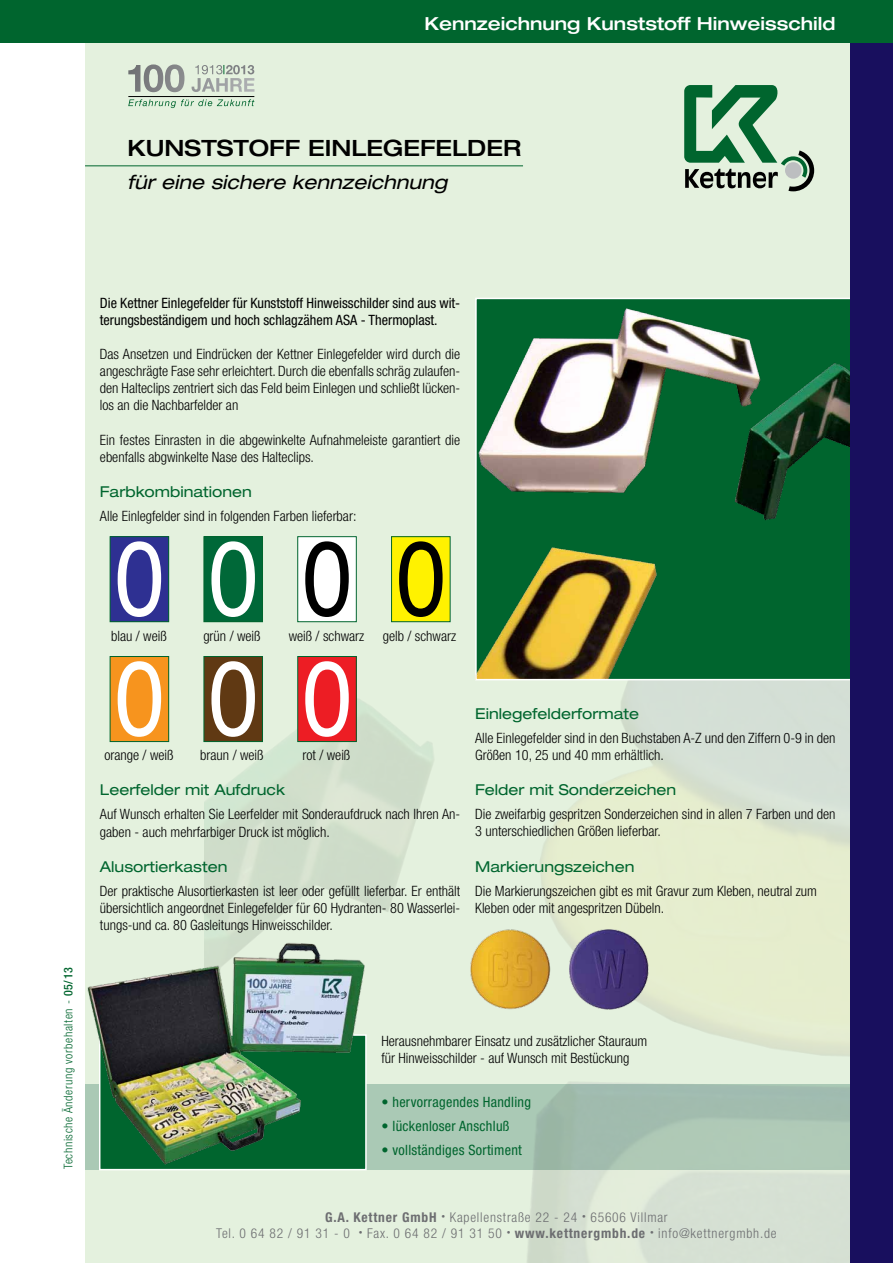
<style>
.page{position:relative;width:893px;height:1263px;background:#fff}
.page>*{position:absolute;margin:0;border:0;box-sizing:border-box;transform-origin:0 0}
.t1{font:500 expanded 22.5px "Helvetica Neue LT Std";color:#000}
.t2{font:italic expanded 19.5px "Helvetica Neue LT Std";color:#000}
.t3{font:500 expanded 18px "Helvetica Neue LT Std";color:#fff}
.t4{font:expanded 15px "Helvetica Neue LT Std";color:#00652e}
.t5{font:300 condensed 14.25px/17.1px "Helvetica Neue LT Std";color:#000}
.t6{font:condensed 14.25px/17.1px "Helvetica Neue LT Std";color:#000}
.t7{font:condensed 14.25px "Helvetica Neue LT Std";letter-spacing:.02em;color:#00652e}
.t8{font:300 condensed 13.5px/16.2px "Helvetica Neue LT Std";letter-spacing:.06em;color:#6d6e71;text-align:center}
.t9{font:300 condensed 12px "Helvetica Neue LT Std";letter-spacing:.05em;color:#00652e}
.s1{font-weight:500}
.s2{font-weight:700}
</style>
<div class="page">
<div style="left:85px;top:0;width:808px;height:1263px;background:#e4f1de"></div>
<img style="left:205px;top:536px;width:645px;height:727px">
<svg style="left:684px;top:85px;width:130px;height:106px"></svg>
<img style="left:478px;top:301px;width:372px;height:376px">
<div style="left:475px;top:298px;width:418px;height:382px;border:2px solid #fff"></div>
<hr style="left:85px;top:166px;width:438px;height:1px;background:#00652e">
<img style="left:85px;top:940px;width:282px;height:231px">
<div style="left:110px;top:537px;width:59px;height:85px;background:#2e3092"></div>
<svg style="left:118px;top:541px;width:43px;height:76px"></svg>
<div style="left:110px;top:536px;width:59px;height:86px;border:1px solid #00652e"></div>
<div style="left:204px;top:537px;width:58px;height:85px;background:#006838"></div>
<svg style="left:211px;top:541px;width:44px;height:76px"></svg>
<div style="left:204px;top:536px;width:59px;height:86px;border:1px solid #00652e"></div>
<div style="left:298px;top:537px;width:58px;height:85px;background:#fff"></div>
<svg style="left:305px;top:541px;width:44px;height:76px"></svg>
<div style="left:298px;top:536px;width:58px;height:86px;border:1px solid #00652e"></div>
<div style="left:392px;top:537px;width:58px;height:85px;background:#fff200"></div>
<svg style="left:399px;top:541px;width:44px;height:76px"></svg>
<div style="left:391px;top:536px;width:59px;height:86px;border:1px solid #00652e"></div>
<div style="left:110px;top:656px;width:59px;height:85px;background:#f7941e"></div>
<svg style="left:118px;top:661px;width:43px;height:76px"></svg>
<div style="left:110px;top:656px;width:59px;height:86px;border:1px solid #00652e"></div>
<div style="left:204px;top:656px;width:58px;height:85px;background:#603913"></div>
<svg style="left:211px;top:661px;width:44px;height:76px"></svg>
<div style="left:204px;top:656px;width:59px;height:86px;border:1px solid #00652e"></div>
<div style="left:298px;top:656px;width:58px;height:85px;background:#ed1d24"></div>
<svg style="left:305px;top:661px;width:44px;height:76px"></svg>
<div style="left:298px;top:656px;width:58px;height:86px;border:1px solid #00652e"></div>
<img style="left:465px;top:924px;width:96px;height:91px">
<img style="left:558px;top:927px;width:99px;height:90px">
<div style="left:850px;top:0;width:43px;height:1263px;background:#180f5e"></div>
<div style="left:0;top:0;width:893px;height:43px;background:#00652e"></div>
<svg style="left:128px;top:64px;width:56px;height:28px"></svg>
<svg style="left:192px;top:65px;width:62px;height:27px"></svg>
<svg style="left:128px;top:99px;width:126px;height:9px"></svg>
<hr style="left:128px;top:96px;width:126px;height:1px;background:#000">
<p class="t3" style="left:425px;top:12px;width:412px">Kennzeichnung Kunststoff Hinweisschild</p>
<h1 class="t1" style="left:128px;top:134px;width:395px">KUNSTSTOFF EINLEGEFELDER</h1>
<h2 class="t2" style="left:128px;top:171px;width:321px">für eine sichere kennzeichnung</h2>
<p class="t6" style="left:100px;top:294px;width:362px">Die Kettner Einlegefelder für Kunststoff Hinweisschilder sind aus wit&shy;terungsbeständigem und hoch schlagzähem ASA - Thermoplast.</p>
<p class="t5" style="left:100px;top:345px;width:362px;text-align:justify">Das Ansetzen und Eindrücken der Kettner Einlegefelder wird durch die angeschrägte Fase sehr erleichtert. Durch die ebenfalls schräg zulaufen&shy;den Halteclips zentriert sich das Feld beim Einlegen und schließt lücken&shy;los an die Nachbarfelder an</p>
<p class="t5" style="left:100px;top:431px;width:362px">Ein festes Einrasten in die abgewinkelte Aufnahmeleiste garantiert die ebenfalls abgwinkelte Nase des Halteclips.</p>
<p class="t4" style="left:100px;top:482px;width:153px">Farbkombinationen</p>
<p class="t5" style="left:100px;top:507px;width:258px">Alle Einlegfelder sind in folgenden Farben lieferbar:</p>
<p class="t5" style="left:111px;top:627px;width:57px">blau / weiß</p>
<p class="t5" style="left:203px;top:627px;width:59px">grün / weiß</p>
<p class="t5" style="left:289px;top:627px;width:77px">weiß / schwarz</p>
<p class="t5" style="left:383px;top:627px;width:75px">gelb / schwarz</p>
<p class="t9" style="left:61px;top:1169px;width:204px;rotate:-90deg">Technische Änderung vorbehalten - <span class="s1">05/13</span></p>
<p class="t5" style="left:104px;top:747px;width:71px">orange / weiß</p>
<p class="t5" style="left:200px;top:747px;width:65px">braun / weiß</p>
<p class="t5" style="left:303px;top:747px;width:49px">rot / weiß</p>
<p class="t4" style="left:100px;top:781px;width:187px">Leerfelder mit Aufdruck</p>
<p class="t5" style="left:100px;top:806px;width:362px">Auf Wunsch erhalten Sie Leerfelder mit Sonderaufdruck nach Ihren An&shy;gaben - auch mehrfarbiger Druck ist möglich.</p>
<p class="t4" style="left:100px;top:857px;width:129px">Alusortierkasten</p>
<p class="t5" style="left:100px;top:882px;width:362px;text-align:justify">Der praktische Alusortierkasten ist leer oder gefüllt lieferbar. Er enthält übersichtlich angeordnet Einlegefelder für 60 Hydranten- 80 Wasserlei&shy;tungs-und ca. 80 Gasleitungs Hinweisschilder.</p>
<p class="t4" style="left:475px;top:704px;width:165px">Einlegefelderformate</p>
<p class="t5" style="left:475px;top:729px;width:362px">Alle Einlegefelder sind in den Buchstaben A-Z und den Ziffern 0-9 in den<br>Größen 10, 25 und 40 mm erhältlich.</p>
<p class="t4" style="left:475px;top:780px;width:203px">Felder mit Sonderzeichen</p>
<p class="t5" style="left:475px;top:805px;width:362px">Die zweifarbig gespritzen Sonderzeichen sind in allen 7 Farben und den<br>3 unterschiedlichen Größen lieferbar.</p>
<p class="t4" style="left:475px;top:858px;width:161px">Markierungszeichen</p>
<p class="t5" style="left:475px;top:882px;width:343px">Die Markierungszeichen gibt es mit Gravur zum Kleben, neutral zum<br>Kleben oder mit angespritzen Dübeln.</p>
<p class="t5" style="left:381px;top:1032px;width:267px">Herausnehmbarer Einsatz und zusätzlicher Stauraum für Hinweisschilder - auf Wunsch mit Bestückung</p>
<p class="t7" style="left:381px;top:1094px;width:151px">• hervorragendes Handling</p>
<p class="t7" style="left:381px;top:1118px;width:130px">• lückenloser Anschluß</p>
<p class="t7" style="left:381px;top:1142px;width:142px">• vollständiges Sortiment</p>
<p class="t8" style="left:216px;top:1208px;width:562px"><span class="s2">G.A. Kettner GmbH</span> <sup>•</sup> Kapellenstraße 22 - 24 <sup>•</sup> 65606 Villmar<br>Tel. 0 64 82 / 91 31 - 0 <sup>•</sup> Fax. 0 64 82 / 91 31 50 <sup>•</sup> <span class="s2">www.kettnergmbh.de</span> <sup>•</sup> info@kettnergmbh.de</p>
</div>
